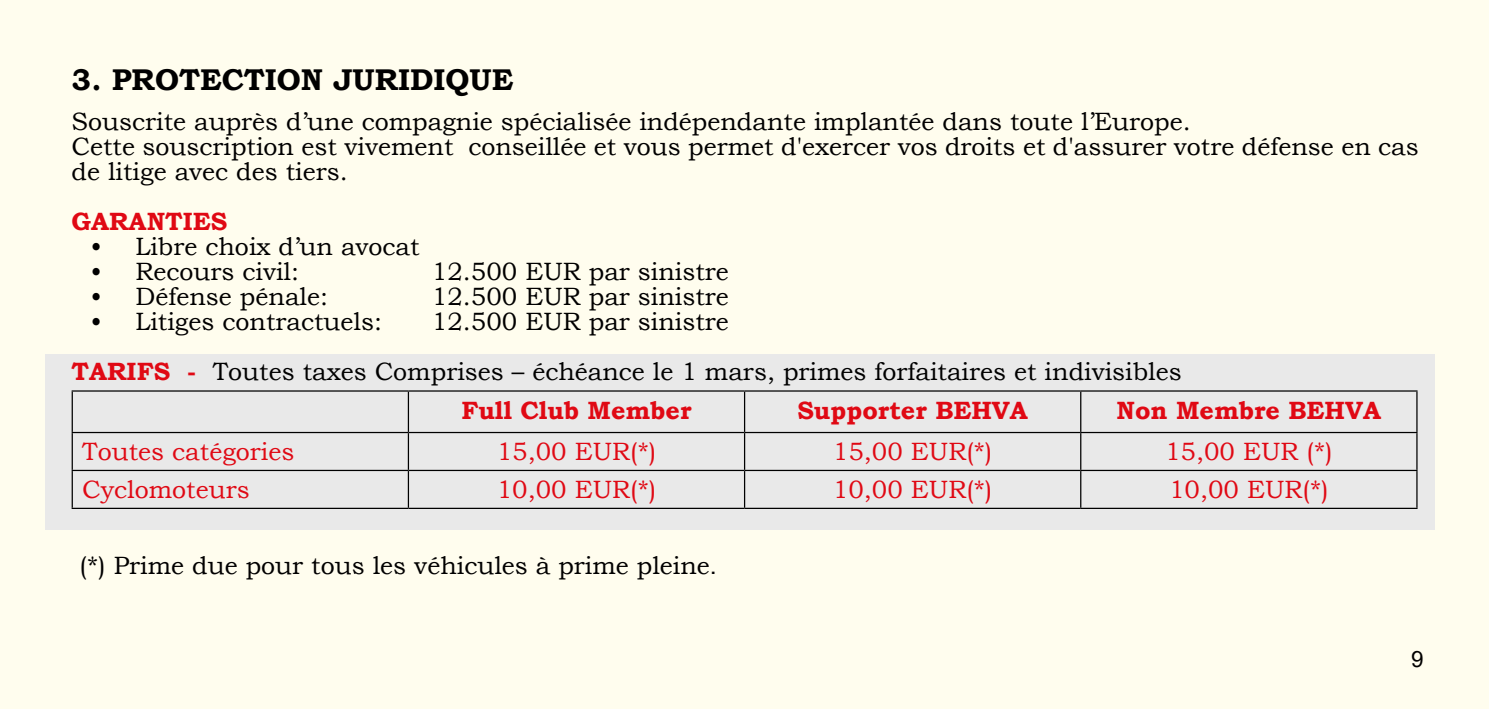
<style>
.page{position:relative;width:1489px;height:709px;background:#fff}
.page>*{position:absolute;margin:0;border:0;box-sizing:border-box;transform-origin:0 0}
.t1{font:700 30px "Bookman Old Style";color:#000}
.t2{font:25px/25px "Bookman Old Style";color:#000}
.t3{font:25px "Bookman Old Style";color:#e00914}
.t4{font:700 25px "Bookman Old Style";color:#e00914}
.t5{font:22.5px "Arial";color:#000}
.s1{font-weight:700;color:#e00914}
.s2{font-family:"Arial"}
.s3{font-family:"Minion Pro";font-size:30px}
</style>
<div class="page">
<div style="left:0;top:0;width:1488px;height:709px;background:#fffdee"></div>
<div style="left:45px;top:354px;width:1389px;height:175px;background:#e9e9e9"></div>
<hr style="left:72px;top:390px;width:336px;height:1px;background:#000">
<hr style="left:72px;top:391px;width:1px;height:41px;background:#000">
<hr style="left:408px;top:390px;width:336px;height:1px;background:#000">
<hr style="left:408px;top:391px;width:1px;height:41px;background:#000">
<hr style="left:744px;top:390px;width:336px;height:1px;background:#000">
<hr style="left:744px;top:391px;width:1px;height:41px;background:#000">
<hr style="left:1080px;top:390px;width:337px;height:1px;background:#000">
<hr style="left:1080px;top:391px;width:1px;height:41px;background:#000">
<hr style="left:1416px;top:391px;width:1px;height:41px;background:#000">
<hr style="left:72px;top:432px;width:336px;height:1px;background:#000">
<hr style="left:72px;top:433px;width:1px;height:37px;background:#000">
<hr style="left:408px;top:432px;width:336px;height:1px;background:#000">
<hr style="left:408px;top:433px;width:1px;height:37px;background:#000">
<hr style="left:744px;top:432px;width:336px;height:1px;background:#000">
<hr style="left:744px;top:433px;width:1px;height:37px;background:#000">
<hr style="left:1080px;top:432px;width:337px;height:1px;background:#000">
<hr style="left:1080px;top:433px;width:1px;height:37px;background:#000">
<hr style="left:1416px;top:433px;width:1px;height:37px;background:#000">
<hr style="left:72px;top:470px;width:336px;height:1px;background:#000">
<hr style="left:72px;top:471px;width:1px;height:37px;background:#000">
<hr style="left:408px;top:470px;width:336px;height:1px;background:#000">
<hr style="left:408px;top:471px;width:1px;height:37px;background:#000">
<hr style="left:744px;top:470px;width:336px;height:1px;background:#000">
<hr style="left:744px;top:471px;width:1px;height:37px;background:#000">
<hr style="left:1080px;top:470px;width:337px;height:1px;background:#000">
<hr style="left:1080px;top:471px;width:1px;height:37px;background:#000">
<hr style="left:1416px;top:471px;width:1px;height:37px;background:#000">
<hr style="left:72px;top:508px;width:336px;height:1px;background:#000">
<hr style="left:408px;top:508px;width:336px;height:1px;background:#000">
<hr style="left:744px;top:508px;width:336px;height:1px;background:#000">
<hr style="left:1080px;top:508px;width:337px;height:1px;background:#000">
<p class="t1" style="left:72px;top:58px;width:443px">3. PROTECTION JURIDIQUE</p>
<p class="t2" style="left:72px;top:109px;width:1348px">Souscrite auprès d’une compagnie spécialisée indépendante implantée dans toute l’Europe.<br>Cette souscription est vivement conseillée et vous permet d'exercer vos droits et d'assurer votre défense en cas de litige avec des tiers.</p>
<p class="t4" style="left:72px;top:204px;width:157px">GARANTIES</p>
<p class="t2" style="left:90px;top:234px;width:330px">• Libre choix d’un avocat</p>
<p class="t2" style="left:90px;top:259px;width:210px">• Recours civil:</p>
<p class="t2" style="left:432px;top:259px;width:299px">12.500 EUR par sinistre</p>
<p class="t2" style="left:90px;top:284px;width:239px">• Défense pénale:</p>
<p class="t2" style="left:432px;top:284px;width:299px">12.500 EUR par sinistre</p>
<p class="t2" style="left:90px;top:309px;width:293px">• Litiges contractuels:</p>
<p class="t2" style="left:72px;top:297px;width:1111px;line-height:50px;text-indent:360px">12.500 EUR par sinistre<br><span class="s1">TARIFS -</span> Toutes taxes Comprises – échéance le 1 mars, primes forfaitaires et indivisibles</p>
<p class="t4" style="left:461px;top:392px;width:231px">Full Club Member</p>
<p class="t4" style="left:797px;top:392px;width:232px">Supporter BEHVA</p>
<p class="t4" style="left:1116px;top:392px;width:266px">Non Membre BEHVA</p>
<p class="t3" style="left:82px;top:435px;width:214px">Toutes catégories</p>
<p class="t3" style="left:496px;top:435px;width:161px">15,00 EUR(*)</p>
<p class="t3" style="left:832px;top:435px;width:161px">15,00 EUR(*)</p>
<p class="t3" style="left:1164px;top:435px;width:169px">15,00 EUR (*)</p>
<p class="t3" style="left:82px;top:473px;width:169px">Cyclomoteurs</p>
<p class="t3" style="left:496px;top:473px;width:161px">10,00 EUR(*)</p>
<p class="t3" style="left:832px;top:473px;width:161px">10,00 EUR(*)</p>
<p class="t3" style="left:1168px;top:473px;width:161px">10,00 EUR(*)</p>
<p class="t2" style="left:80px;top:553px;width:638px">(*) Prime due pour tous les véhicules à prime pleine<span class="s2">.</span></p>
<p class="t5" style="left:1410px;top:644px;width:31px">9<span class="s3">#</span></p>
</div>
